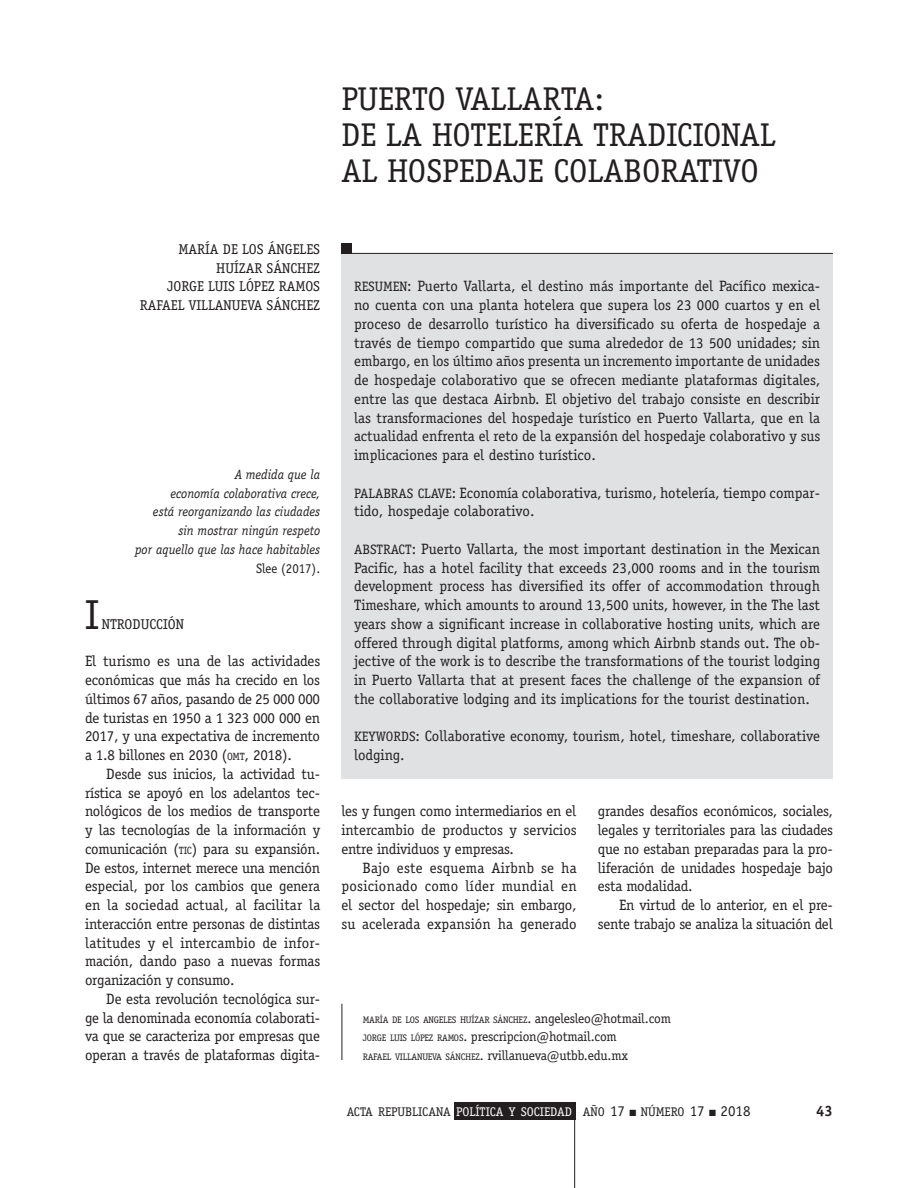
<style>
.page{position:relative;width:918px;height:1188px;background:#fff}
.page>*{position:absolute;margin:0;border:0;box-sizing:border-box;transform-origin:0 0}
.t1{font:42px "Officina Serif";color:#231f20}
.t2{font:33px/36px "Officina Serif";color:#231f20}
.t3{font:15px/18.8px "Officina Serif";letter-spacing:-.015em;color:#231f20;text-align:justify}
.t4{font:700 15px "Officina Serif";color:#231f20}
.t5{font:14.25px/18.8px "Officina Serif";color:#231f20;text-align:right}
.t6{font:italic 13.5px/18.8px "Officina Serif";color:#231f20;text-align:right;scale:.95 1}
.t7{font:13.5px/18.8px "Officina Serif";letter-spacing:-.015em;color:#231f20}
.t8{font:13.5px "Officina Serif";letter-spacing:-.015em;color:#231f20;scale:.95 1}
.t9{font:12.6px "Officina Serif";color:#231f20}
.t10{font:9.45px "Officina Serif";letter-spacing:-.02em;color:#231f20}
.s1{font-size:10.5px}
.s2{font-size:13.65px}
.s3{font-style:inherit}
.s4{font-size:13.5px}
.s5{font-size:9.45px}
.s6{color:#fff}
.s7{font-size:15px}
</style>
<div class="page">
<div style="left:454px;top:1102px;width:121px;height:18px;background:#231f20"></div>
<hr style="left:574px;top:1102px;width:1px;height:86px;background:#231f20">
<div style="left:341px;top:254px;width:492px;height:525px;background:#e0e1e3"></div>
<hr style="left:341px;top:253px;width:492px;height:1px;background:#231f20">
<div style="left:341px;top:243px;width:11px;height:11px;background:#231f20"></div>
<hr style="left:342px;top:1004px;width:1px;height:56px;background:#231f20">
<h2 class="t2" style="left:341px;top:81px;width:436px">PUERTO VALLARTA:<br>DE LA HOTELERÍA TRADICIONAL<br>AL HOSPEDAJE COLABORATIVO</h2>
<p class="t5" style="left:140px;top:240px;width:182px">MARÍA DE LOS ÁNGELES<br>HUÍZAR SÁNCHEZ<br>JORGE LUIS LÓPEZ RAMOS<br>RAFAEL VILLANUEVA SÁNCHEZ</p>
<p class="t6" style="left:135px;top:465px;width:196px">A medida que la<br>economía colaborativa crece,<br>está reorganizando las ciudades sin mostrar ningún respeto<br>por aquello que las hace habitables</p>
<p class="t8" style="left:256px;top:560px;width:69px">Slee (2017).</p>
<h1 class="t1" style="left:85px;top:590px;width:15px">I</h1>
<p class="t5" style="left:102px;top:615px;width:84px">NTRODUCCIÓN</p>
<p class="t3" style="left:85px;top:652px;width:237px">El turismo es una de las actividades económicas que más ha crecido en los últimos 67 años, pasando de 25 000 000 de turistas en 1950 a 1 323 000 000 en 2017, y una expectativa de incremento a 1.8 billones en 2030 (<span class="s1">OMT</span>, 2018).</p>
<p class="t3" style="left:85px;top:764px;width:237px;text-indent:21px">Desde sus inicios, la actividad tu&shy;rística se apoyó en los adelantos tec&shy;nológicos de los medios de transporte y las tecnologías de la información y comunicación (<span class="s1">TIC</span>) para su expansión.<br>De estos, internet merece una mención especial, por los cambios que genera en la sociedad actual, al facilitar la interacción entre personas de distintas latitudes y el intercambio de infor&shy;mación, dando paso a nuevas formas organización y consumo.</p>
<p class="t3" style="left:85px;top:989px;width:237px;text-indent:21px">De esta revolución tecnológica sur&shy;ge la denominada economía colaborati&shy;va que se caracteriza por empresas que operan a través de plataformas digita-</p>
<p class="t3" style="left:354px;top:277px;width:468px"><span class="s2">RESUMEN</span><span class="s3">:</span> Puerto Vallarta, el destino más importante del Pacífico mexica&shy;no cuenta con una planta hotelera que supera los 23 000 cuartos y en el proceso de desarrollo turístico ha diversificado su oferta de hospedaje a través de tiempo compartido que suma alrededor de 13 500 unidades; sin embargo, en los último años presenta un incremento importante de unidades de hospedaje colaborativo que se ofrecen mediante plataformas digitales, entre las que destaca Airbnb. El objetivo del trabajo consiste en describir las transformaciones del hospedaje turístico en Puerto Vallarta, que en la actualidad enfrenta el reto de la expansión del hospedaje colaborativo y sus implicaciones para el destino turístico.</p>
<p class="t3" style="left:354px;top:483px;width:467px"><span class="s2">PALABRAS CLAVE</span>: Economía colaborativa, turismo, hotelería, tiempo compar&shy;tido, hospedaje colaborativo.</p>
<p class="t3" style="left:354px;top:539px;width:468px"><span class="s2">ABSTRACT</span><span class="s3">:</span> Puerto Vallarta, the most important destination in the Mexican Pacific, has a hotel facility that exceeds 23,000 rooms and in the tourism development process has diversified its offer of accommodation through Timeshare, which amounts to around 13,500 units, however, in the The last years show a significant increase in collaborative hosting units, which are offered through digital platforms, among which Airbnb stands out. The ob&shy;jective of the work is to describe the transformations of the tourist lodging in Puerto Vallarta that at present faces the challenge of the expansion of the collaborative lodging and its implications for the tourist destination.</p>
<p class="t3" style="left:354px;top:727px;width:468px"><span class="s2">KEYWORDS</span>: Collaborative economy, tourism, hotel, timeshare, collaborative lodging.</p>
<p class="t3" style="left:341px;top:802px;width:237px">les y fungen como intermediarios en el intercambio de productos y servicios entre individuos y empresas.</p>
<p class="t3" style="left:341px;top:858px;width:237px;text-indent:21px">Bajo este esquema Airbnb se ha posicionado como líder mundial en el sector del hospedaje; sin embargo, su acelerada expansión ha generado</p>
<p class="t3" style="left:598px;top:802px;width:237px">grandes desafíos económicos, sociales, legales y territoriales para las ciudades que no estaban preparadas para la pro&shy;liferación de unidades hospedaje bajo esta modalidad.</p>
<p class="t3" style="left:598px;top:896px;width:237px;text-align:right">En virtud de lo anterior, en el pre&shy;sente trabajo se analiza la situación del</p>
<p class="t10" style="left:363px;top:1014px;width:310px">MARÍA DE LOS ANGELES HUÍZAR SÁNCHEZ<span class="s4">.</span> <span class="s4">angelesleo@hotmail.com</span></p>
<p class="t7" style="left:363px;top:1027px;width:267px"><span class="s5">JORGE LUIS LÓPEZ RAMOS</span><span class="s3">.</span> prescripcion@hotmail.com<br><span class="s5">RAFAEL VILLANUEVA SÁNCHEZ</span>. rvillanueva@utbb.edu.mx</p>
<p class="t9" style="left:347px;top:1105px;width:405px">ACTA REPUBLICANA <span class="s6">POLÍTICA Y SOCIEDAD</span> AÑO <span class="s7">17</span> ■ NÚMERO <span class="s7">17</span> ■ <span class="s7">2018</span></p>
<p class="t4" style="left:816px;top:1102px;width:18px">43</p>
</div>
